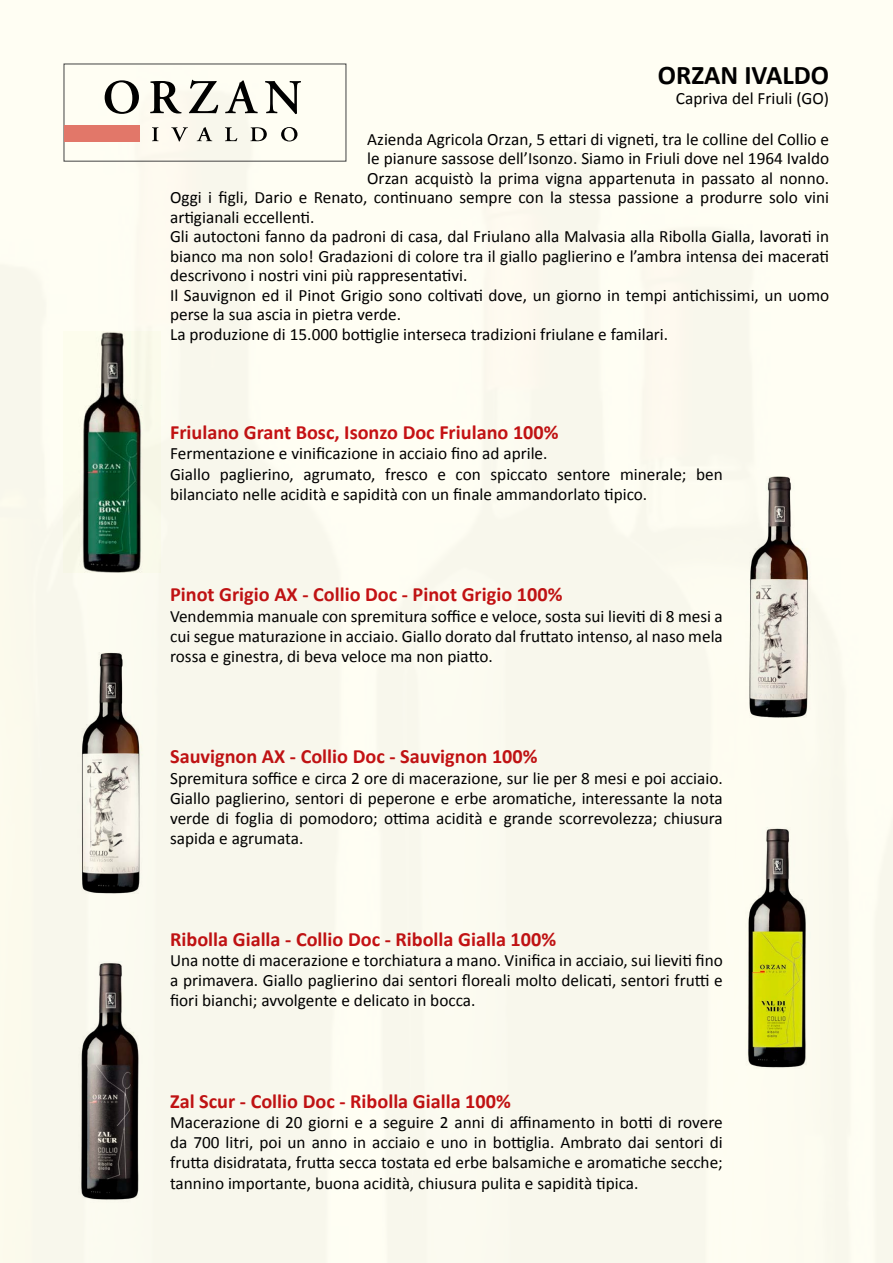
<style>
.page{position:relative;width:893px;height:1263px;background:#fff}
.page>*{position:absolute;margin:0;border:0;box-sizing:border-box;transform-origin:0 0}
.t1{font:700 27px "Calibri";color:#000}
.t2{font:700 20.25px "Calibri";color:#c51315}
.t3{font:17.25px/20.2px "Calibri";color:#000;text-align:justify}
</style>
<div class="page">
<div style="left:64px;top:64px;width:282px;height:97px;background:#fffef3"></div>
<svg style="left:105px;top:80px;width:34px;height:34px"></svg>
<svg style="left:150px;top:81px;width:32px;height:32px"></svg>
<svg style="left:189px;top:80px;width:29px;height:33px"></svg>
<svg style="left:225px;top:80px;width:33px;height:33px"></svg>
<svg style="left:265px;top:81px;width:36px;height:33px"></svg>
<svg style="left:152px;top:127px;width:7px;height:14px"></svg>
<svg style="left:171px;top:127px;width:17px;height:14px"></svg>
<svg style="left:197px;top:127px;width:15px;height:14px"></svg>
<svg style="left:225px;top:127px;width:12px;height:14px"></svg>
<svg style="left:250px;top:127px;width:17px;height:14px"></svg>
<svg style="left:281px;top:127px;width:16px;height:14px"></svg>
<div style="left:64px;top:125px;width:75px;height:17px;background:#e27769"></div>
<img style="left:64px;top:962px;width:96px;height:246px">
<img style="left:63px;top:653px;width:98px;height:241px">
<img style="left:731px;top:476px;width:98px;height:241px">
<img style="left:731px;top:827px;width:98px;height:241px">
<img style="left:63px;top:332px;width:98px;height:241px">
<h1 class="t1" style="left:658px;top:56px;width:173px">ORZAN IVALDO</h1>
<p class="t3" style="left:676px;top:88px;width:155px">Capriva del Friuli (GO)</p>
<p class="t3" style="left:367px;top:128px;width:463px">Azienda Agricola Orzan, 5 ettari di vigneti, tra le colline del Collio e</p>
<p class="t3" style="left:367px;top:148px;width:463px">le pianure sassose dell’Isonzo. Siamo in Friuli dove nel 1964 Ivaldo</p>
<p class="t3" style="left:367px;top:167px;width:463px">Orzan acquistò la prima vigna appartenuta in passato al nonno.</p>
<p class="t3" style="left:170px;top:187px;width:661px">Oggi i figli, Dario e Renato, continuano sempre con la stessa passione a produrre solo vini</p>
<p class="t3" style="left:170px;top:206px;width:146px">artigianali eccellenti.</p>
<p class="t3" style="left:170px;top:226px;width:661px">Gli autoctoni fanno da padroni di casa, dal Friulano alla Malvasia alla Ribolla Gialla, lavorati in</p>
<p class="t3" style="left:170px;top:245px;width:661px">bianco ma non solo! Gradazioni di colore tra il giallo paglierino e l’ambra intensa dei macerati</p>
<p class="t3" style="left:170px;top:265px;width:299px">descrivono i nostri vini più rappresentativi.</p>
<p class="t3" style="left:170px;top:284px;width:661px">Il Sauvignon ed il Pinot Grigio sono coltivati dove, un giorno in tempi antichissimi, un uomo</p>
<p class="t3" style="left:170px;top:304px;width:233px">perse la sua ascia in pietra verde.</p>
<p class="t3" style="left:170px;top:323px;width:500px">La produzione di 15.000 bottiglie interseca tradizioni friulane e familari.</p>
<p class="t2" style="left:170px;top:418px;width:390px">Friulano Grant Bosc, Isonzo Doc Friulano 100%</p>
<p class="t3" style="left:170px;top:443px;width:554px;text-align:left">Fermentazione e vinificazione in acciaio fino ad aprile.<br>Giallo paglierino, agrumato, fresco e con spiccato sentore minerale; ben bilanciato nelle acidità e sapidità con un finale ammandorlato tipico.</p>
<p class="t2" style="left:170px;top:580px;width:394px">Pinot Grigio AX - Collio Doc - Pinot Grigio 100%</p>
<p class="t3" style="left:170px;top:605px;width:554px">Vendemmia manuale con spremitura soffice e veloce, sosta sui lieviti di 8 mesi a cui segue maturazione in acciaio. Giallo dorato dal fruttato intenso, al naso mela rossa e ginestra, di beva veloce ma non piatto.</p>
<p class="t2" style="left:170px;top:742px;width:369px">Sauvignon AX - Collio Doc - Sauvignon 100%</p>
<p class="t3" style="left:170px;top:767px;width:554px">Spremitura soffice e circa 2 ore di macerazione, sur lie per 8 mesi e poi acciaio.<br>Giallo paglierino, sentori di peperone e erbe aromatiche, interessante la nota verde di foglia di pomodoro; ottima acidità e grande scorrevolezza; chiusura sapida e agrumata.</p>
<p class="t2" style="left:170px;top:924px;width:388px">Ribolla Gialla - Collio Doc - Ribolla Gialla 100%</p>
<p class="t3" style="left:170px;top:949px;width:554px">Una notte di macerazione e torchiatura a mano. Vinifica in acciaio, sui lieviti fino a primavera. Giallo paglierino dai sentori floreali molto delicati, sentori frutti e fiori bianchi; avvolgente e delicato in bocca.</p>
<p class="t2" style="left:170px;top:1086px;width:342px">Zal Scur - Collio Doc - Ribolla Gialla 100%</p>
<p class="t3" style="left:170px;top:1111px;width:554px">Macerazione di 20 giorni e a seguire 2 anni di affinamento in botti di rovere da 700 litri, poi un anno in acciaio e uno in bottiglia. Ambrato dai sentori di frutta disidratata, frutta secca tostata ed erbe balsamiche e aromatiche secche; tannino importante, buona acidità, chiusura pulita e sapidità tipica.</p>
</div>
